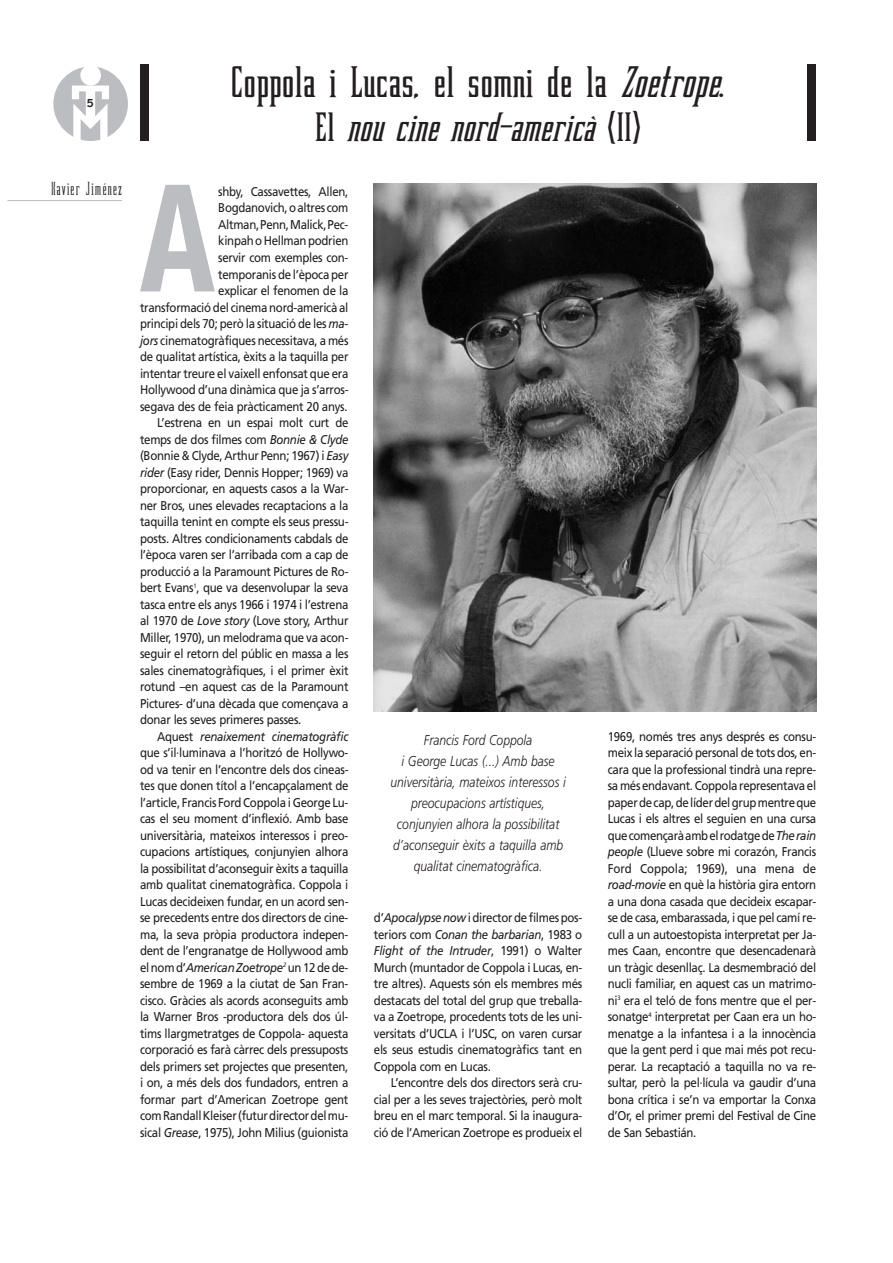
<style>
.page{position:relative;width:893px;height:1263px;background:#fff}
.page>*{position:absolute;margin:0;border:0;box-sizing:border-box;transform-origin:0 0}
.t1{font:700 condensed 149.4px "Helvetica Neue";color:#bcbdc0;scale:.9 1}
.t2{font:500 42px "Bubba Love";letter-spacing:-.01em;color:#231f20;scale:1.1 1}
.t3{font:italic 500 39px "Bubba Love";color:#231f20;scale:1.1 1}
.t4{font:300 18px "Bubba Love";color:#231f20}
.t5{font:italic 300 14.25px/21px "Frutiger";color:#231f20;text-align:center;scale:.85 1}
.t6{font:12.75px/16.5px "Frutiger";letter-spacing:-.025em;color:#231f20;text-align:justify;scale:.9 1}
.t7{font:italic 12.75px "Frutiger";letter-spacing:-.025em;color:#231f20;scale:.9 1}
.t8{font:12.75px "Insignia";color:#231f20}
.s1{font-style:italic}
.s2{font-style:normal}
</style>
<div class="page">
<svg style="left:7px;top:64px;width:810px;height:648px"></svg>
<p class="t8" style="left:87px;top:99px;width:8px">5</p>
<h3 class="t4" style="left:51px;top:182px;width:73px">Xavier Jiménez</h3>
<h2 class="t2" style="left:230px;top:67px;width:455px">Coppola i Lucas, el somni de la <span class="s1">Zoetrope</span>.</h2>
<h3 class="t3" style="left:315px;top:113px;width:298px"><span class="s2">E l</span> nou cine nord-americà <span class="s2">( I I )</span></h3>
<h1 class="t1" style="left:140px;top:185px;width:85px">A</h1>
<p class="t6" style="left:218px;top:184px;width:146px">shby, Cassavettes, Allen,</p>
<p class="t6" style="left:218px;top:201px;width:146px">Bogdanovich, o altres com</p>
<p class="t6" style="left:218px;top:217px;width:146px">Altman, Penn, Malick, Pec-</p>
<p class="t6" style="left:218px;top:234px;width:146px">kinpah o Hellman podrien</p>
<p class="t6" style="left:218px;top:250px;width:146px">servir com exemples con-</p>
<p class="t6" style="left:218px;top:267px;width:146px">temporanis de l’època per</p>
<p class="t6" style="left:218px;top:283px;width:146px">explicar el fenomen de la</p>
<p class="t6" style="left:140px;top:300px;width:233px">transformació del cinema nord-americà al</p>
<p class="t6" style="left:140px;top:316px;width:233px">principi dels 70; però la situació de les <span class="s1">ma-</span></p>
<p class="t6" style="left:140px;top:333px;width:233px"><span class="s1">jors</span> cinematogràfiques necessitava, a més</p>
<p class="t6" style="left:140px;top:349px;width:233px">de qualitat artística, èxits a la taquilla per</p>
<p class="t6" style="left:140px;top:366px;width:233px">intentar treure el vaixell enfonsat que era</p>
<p class="t6" style="left:140px;top:382px;width:233px">Hollywood d’una dinàmica que ja s’arros-</p>
<p class="t6" style="left:140px;top:399px;width:232px">segava des de feia pràcticament 20 anys.</p>
<p class="t6" style="left:157px;top:415px;width:214px">L’estrena en un espai molt curt de</p>
<p class="t6" style="left:140px;top:432px;width:233px">temps de dos filmes com <span class="s1">Bonnie &amp; Clyde</span></p>
<p class="t6" style="left:140px;top:448px;width:233px">(Bonnie &amp; Clyde, Arthur Penn; 1967) i <span class="s1">Easy</span></p>
<p class="t6" style="left:140px;top:465px;width:233px"><span class="s1">rider</span> (Easy rider, Dennis Hopper; 1969) va</p>
<p class="t6" style="left:140px;top:481px;width:233px">proporcionar, en aquests casos a la War-</p>
<p class="t6" style="left:140px;top:498px;width:233px">ner Bros, unes elevades recaptacions a la</p>
<p class="t6" style="left:140px;top:514px;width:233px">taquilla tenint en compte els seus pressu-</p>
<p class="t6" style="left:140px;top:531px;width:233px">posts. Altres condicionaments cabdals de</p>
<p class="t6" style="left:140px;top:547px;width:233px">l’època varen ser l’arribada com a cap de</p>
<p class="t6" style="left:140px;top:564px;width:233px">producció a la Paramount Pictures de Ro-</p>
<p class="t6" style="left:140px;top:580px;width:233px">bert Evans<sup>1</sup>, que va desenvolupar la seva</p>
<p class="t6" style="left:140px;top:597px;width:233px">tasca entre els anys 1966 i 1974 i l’estrena</p>
<p class="t6" style="left:140px;top:613px;width:233px">al 1970 de <span class="s1">Love story</span> (Love story, Arthur</p>
<p class="t6" style="left:140px;top:630px;width:233px">Miller, 1970), un melodrama que va acon-</p>
<p class="t6" style="left:140px;top:646px;width:233px">seguir el retorn del públic en massa a les</p>
<p class="t6" style="left:140px;top:663px;width:233px">sales cinematogràfiques, i el primer èxit</p>
<p class="t6" style="left:140px;top:679px;width:233px">rotund –en aquest cas de la Paramount</p>
<p class="t6" style="left:140px;top:696px;width:233px">Pictures- d’una dècada que començava a</p>
<p class="t6" style="left:140px;top:712px;width:181px">donar les seves primeres passes.</p>
<p class="t7" style="left:157px;top:731px;width:214px"><span class="s2">Aquest</span> renaixement cinematogràfic</p>
<p class="t6" style="left:140px;top:745px;width:233px">que s’il·luminava a l’horitzó de Hollywo-</p>
<p class="t6" style="left:140px;top:762px;width:233px">od va tenir en l’encontre dels dos cineas-</p>
<p class="t6" style="left:140px;top:778px;width:233px">tes que donen títol a l’encapçalament de</p>
<p class="t6" style="left:140px;top:795px;width:233px">l’article, Francis Ford Coppola i George Lu-</p>
<p class="t6" style="left:140px;top:811px;width:233px">cas el seu moment d’inflexió. Amb base</p>
<p class="t6" style="left:140px;top:828px;width:233px">universitària, mateixos interessos i preo-</p>
<p class="t6" style="left:140px;top:844px;width:233px">cupacions artístiques, conjunyien alhora</p>
<p class="t6" style="left:140px;top:861px;width:233px">la possibilitat d’aconseguir èxits a taquilla</p>
<p class="t6" style="left:140px;top:877px;width:233px">amb qualitat cinematogràfica. Coppola i</p>
<p class="t6" style="left:140px;top:894px;width:233px">Lucas decideixen fundar, en un acord sen-</p>
<p class="t6" style="left:140px;top:910px;width:233px">se precedents entre dos directors de cine-</p>
<p class="t6" style="left:140px;top:927px;width:233px">ma, la seva pròpia productora indepen-</p>
<p class="t6" style="left:140px;top:943px;width:233px">dent de l’engranatge de Hollywood amb</p>
<p class="t6" style="left:140px;top:960px;width:233px">el nom d’<span class="s1">American Zoetrope</span><sup>2</sup> un 12 de de-</p>
<p class="t6" style="left:140px;top:976px;width:233px">sembre de 1969 a la ciutat de San Fran-</p>
<p class="t6" style="left:140px;top:993px;width:233px">cisco. Gràcies als acords aconseguits amb</p>
<p class="t6" style="left:140px;top:1009px;width:233px">la Warner Bros -productora dels dos úl-</p>
<p class="t6" style="left:140px;top:1026px;width:233px">tims llargmetratges de Coppola- aquesta</p>
<p class="t6" style="left:140px;top:1042px;width:233px">corporació es farà càrrec dels pressuposts</p>
<p class="t6" style="left:140px;top:1059px;width:233px">dels primers set projectes que presenten,</p>
<p class="t6" style="left:140px;top:1075px;width:233px">i on, a més dels dos fundadors, entren a</p>
<p class="t6" style="left:140px;top:1092px;width:233px">formar part d’American Zoetrope gent</p>
<p class="t6" style="left:140px;top:1108px;width:233px">com Randall Kleiser (futur director del mu-</p>
<p class="t6" style="left:140px;top:1125px;width:233px">sical <span class="s1">Grease</span>, 1975), John Milius (guionista</p>
<p class="t5" style="left:390px;top:730px;width:208px">Francis Ford Coppola<br>i George Lucas (...) Amb base universitària, mateixos interessos i preocupacions artístiques, conjunyien alhora la possibilitat d’aconseguir èxits a taquilla amb qualitat cinematogràfica.</p>
<p class="t6" style="left:374px;top:910px;width:233px">d’<span class="s1">Apocalypse now</span> i director de filmes pos&shy;teriors com <span class="s1">Conan the barbarian</span>, 1983 o <span class="s1">Flight of the Intruder</span>, 1991) o Walter Murch (muntador de Coppola i Lucas, en&shy;tre altres). Aquests són els membres més destacats del total del grup que treballa&shy;va a Zoetrope, procedents tots de les uni&shy;versitats d’UCLA i l’USC, on varen cursar els seus estudis cinematogràfics tant en Coppola com en Lucas.</p>
<p class="t6" style="left:374px;top:1075px;width:233px;text-indent:17px">L’encontre dels dos directors serà cru&shy;cial per a les seves trajectòries, però molt breu en el marc temporal. Si la inaugura&shy;ció de l’American Zoetrope es produeix el</p>
<p class="t6" style="left:608px;top:729px;width:233px">1969, només tres anys després es consu&shy;meix la separació personal de tots dos, en&shy;cara que la professional tindrà una repre&shy;sa més endavant. Coppola representava el paper de cap, de líder del grup mentre que Lucas i els altres el seguien en una cursa que començarà amb el rodatge de <span class="s1">The rain people</span> (Llueve sobre mi corazón, Francis Ford Coppola; 1969), una mena de <span class="s1">road-movie</span> en què la història gira entorn a una dona casada que decideix escapar&shy;se de casa, embarassada, i que pel camí re&shy;cull a un autoestopista interpretat per Ja&shy;mes Caan, encontre que desencadenarà un tràgic desenllaç. La desmembració del nucli familiar, en aquest cas un matrimo&shy;ni<sup>3</sup> era el teló de fons mentre que el per&shy;sonatge<sup>4</sup> interpretat per Caan era un ho&shy;menatge a la infantesa i a la innocència que la gent perd i que mai més pot recu&shy;perar. La recaptació a taquilla no va re&shy;sultar, però la pel·lícula va gaudir d’una bona crítica i se’n va emportar la Conxa d’Or, el primer premi del Festival de Cine de San Sebastián.</p>
</div>
